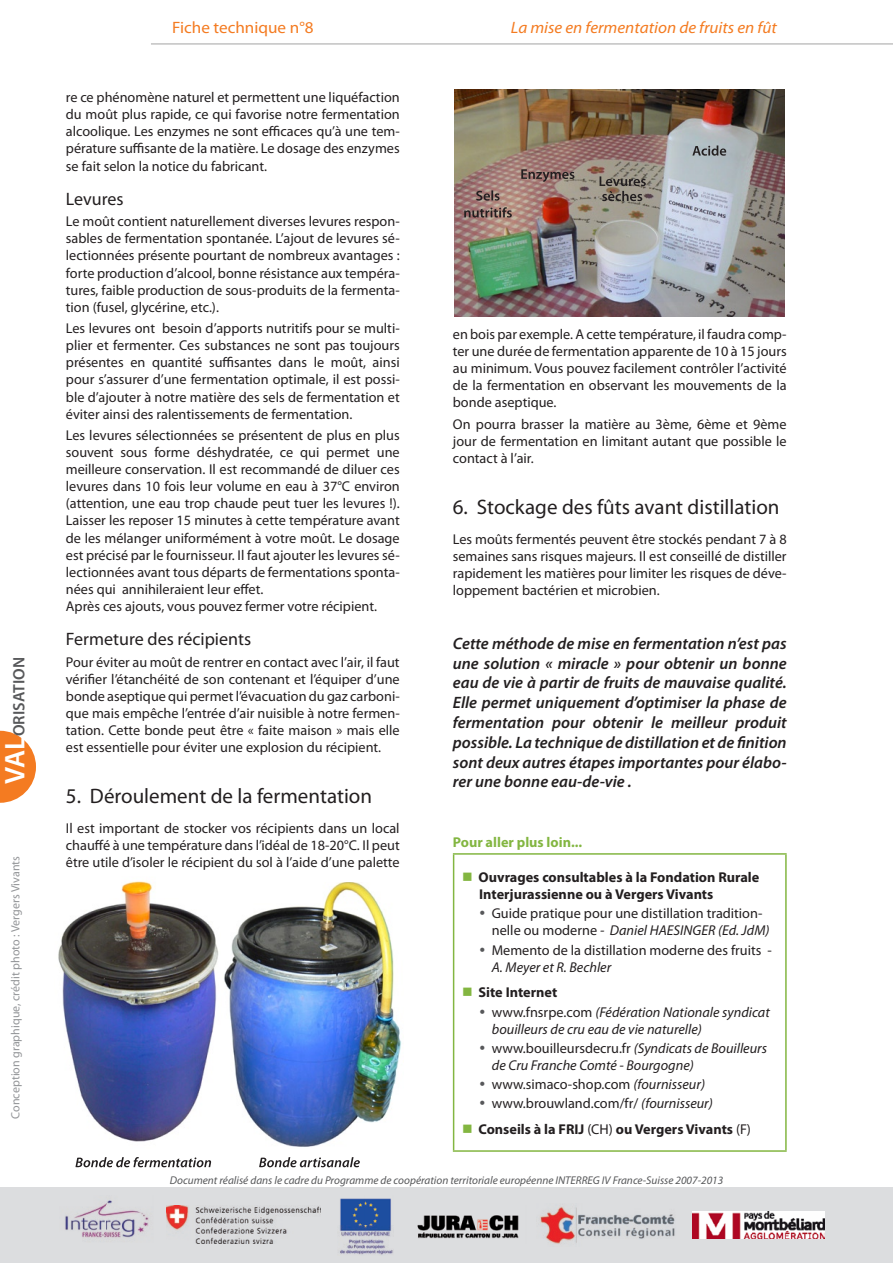
<style>
.page{position:relative;width:893px;height:1263px;background:#fff}
.page>*{position:absolute;margin:0;border:0;box-sizing:border-box;transform-origin:0 0}
.t1{font:21px "Myriad Pro";color:#231f20}
.t2{font:18px "Myriad Pro";color:#231f20}
.t3{font:italic 600 16.5px/19.8px "Myriad Pro";color:#231f20;text-align:justify}
.t4{font:italic 16.5px "Myriad Pro";color:#f47b21;scale:1.04 1}
.t5{font:16.5px "Myriad Pro";color:#f47b21;scale:1.04 1}
.t6{font:600 16.5px "Myriad Pro";color:#57585a}
.t7{font:14.25px/17.1px "Myriad Pro";color:#231f20;text-align:justify}
.t8{font:italic 14.25px/17.1px "Myriad Pro";color:#231f20}
.t9{font:700 14.25px/17.1px "Myriad Pro";color:#231f20}
.t10{font:700 14.25px "Myriad Pro";color:#83b641}
.t11{font:12px "Myriad Pro";color:#939598}
.t12{font:italic 11.25px "Myriad Pro";color:#57585a}
.s1{font-size:28.5px;color:#fff}
.s2{color:#83b641}
.s3{color:#57585a}
.s4{font-style:italic}
.s5{font-style:normal}
.s6{font-weight:400}
</style>
<div class="page">
<svg style="left:0;top:731px;width:36px;height:72px"></svg>
<hr style="left:151px;top:44px;width:742px;height:1px;background:#a4a4a4">
<hr style="left:453px;top:855px;width:1px;height:295px;background:#83b641">
<hr style="left:453px;top:853px;width:334px;height:2px;background:#83b641">
<hr style="left:785px;top:855px;width:2px;height:295px;background:#83b641">
<hr style="left:453px;top:1150px;width:334px;height:2px;background:#83b641">
<div style="left:0;top:1187px;width:893px;height:76px;background:#dcdddf"></div>
<img style="left:167px;top:1205px;width:154px;height:38px">
<img style="left:340px;top:1198px;width:53px;height:57px">
<img style="left:65px;top:1200px;width:84px;height:38px">
<img style="left:540px;top:1206px;width:135px;height:38px">
<img style="left:417px;top:1215px;width:102px;height:24px">
<img style="left:693px;top:1211px;width:132px;height:28px">
<img style="left:58px;top:881px;width:161px;height:261px">
<img style="left:224px;top:882px;width:178px;height:265px">
<svg style="left:75px;top:1157px;width:285px;height:10px"></svg>
<img style="left:454px;top:90px;width:330px;height:227px">
<svg style="left:464px;top:207px;width:48px;height:11px"></svg>
<svg style="left:476px;top:190px;width:24px;height:11px"></svg>
<svg style="left:692px;top:145px;width:34px;height:11px"></svg>
<svg style="left:521px;top:169px;width:53px;height:13px"></svg>
<svg style="left:600px;top:176px;width:46px;height:25px"></svg>
<p class="t6" style="left:8px;top:784px;width:128px;rotate:-90deg"><span class="s1">VAL</span>ORISATION</p>
<p class="t11" style="left:8px;top:1118px;width:264px;rotate:-90deg">Conception graphique, crédit photo : Vergers Vivants</p>
<p class="t5" style="left:172px;top:17px;width:137px">Fiche technique n°8</p>
<p class="t4" style="left:511px;top:17px;width:257px">La mise en fermentation de fruits en fût</p>
<p class="t7" style="left:66px;top:89px;width:335px">re ce phénomène naturel et permettent une liquéfaction du moût plus rapide, ce qui favorise notre fermentation alcoolique. Les enzymes ne sont efficaces qu’à une tem&shy;pérature suffisante de la matière. Le dosage des enzymes se fait selon la notice du fabricant.</p>
<p class="t2" style="left:66px;top:188px;width:59px">Levures</p>
<p class="t7" style="left:66px;top:213px;width:335px">Le moût contient naturellement diverses levures respon&shy;sables de fermentation spontanée. L’ajout de levures sé&shy;lectionnées présente pourtant de nombreux avantages : forte production d’alcool, bonne résistance aux tempéra&shy;tures, faible production de sous-produits de la fermenta&shy;tion (fusel, glycérine, etc.).</p>
<p class="t7" style="left:66px;top:320px;width:335px">Les levures ont besoin d’apports nutritifs pour se multi&shy;plier et fermenter. Ces substances ne sont pas toujours présentes en quantité suffisantes dans le moût, ainsi pour s’assurer d’une fermentation optimale, il est possi&shy;ble d’ajouter à notre matière des sels de fermentation et éviter ainsi des ralentissements de fermentation.</p>
<p class="t7" style="left:66px;top:426px;width:335px">Les levures sélectionnées se présentent de plus en plus souvent sous forme déshydratée, ce qui permet une meilleure conservation. Il est recommandé de diluer ces levures dans 10 fois leur volume en eau à 37°C environ (attention, une eau trop chaude peut tuer les levures !).<br>Laisser les reposer 15 minutes à cette température avant de les mélanger uniformément à votre moût. Le dosage est précisé par le fournisseur. Il faut ajouter les levures sé&shy;lectionnées avant tous départs de fermentations sponta&shy;nées qui annihileraient leur effet.</p>
<p class="t7" style="left:66px;top:597px;width:313px">Après ces ajouts, vous pouvez fermer votre récipient.</p>
<p class="t2" style="left:66px;top:628px;width:187px">Fermeture des récipients</p>
<p class="t7" style="left:66px;top:653px;width:335px">Pour éviter au moût de rentrer en contact avec l’air, il faut vérifier l’étanchéité de son contenant et l’équiper d’une bonde aseptique qui permet l’évacuation du gaz carboni&shy;que mais empêche l’entrée d’air nuisible à notre fermen&shy;tation. Cette bonde peut être « faite maison » mais elle est essentielle pour éviter une explosion du récipient.</p>
<p class="t1" style="left:66px;top:783px;width:308px">5. Déroulement de la fermentation</p>
<p class="t7" style="left:66px;top:819px;width:335px">Il est important de stocker vos récipients dans un local chauffé à une température dans l’idéal de 18-20°C. Il peut être utile d’isoler le récipient du sol à l’aide d’une palette</p>
<p class="t7" style="left:453px;top:325px;width:335px">en bois par exemple. A cette température, il faudra comp&shy;ter une durée de fermentation apparente de 10 à 15 jours au minimum. Vous pouvez facilement contrôler l’activité de la fermentation en observant les mouvements de la bonde aseptique.</p>
<p class="t7" style="left:453px;top:415px;width:335px">On pourra brasser la matière au 3ème, 6ème et 9ème jour de fermentation en limitant autant que possible le contact à l’air.</p>
<p class="t1" style="left:453px;top:494px;width:328px">6. Stockage des fûts avant distillation</p>
<p class="t7" style="left:453px;top:530px;width:335px">Les moûts fermentés peuvent être stockés pendant 7 à 8 semaines sans risques majeurs. Il est conseillé de distiller rapidement les matières pour limiter les risques de déve&shy;loppement bactérien et microbien.</p>
<p class="t3" style="left:453px;top:633px;width:335px">Cette méthode de mise en fermentation n’est pas une solution « miracle » pour obtenir un bonne eau de vie à partir de fruits de mauvaise qualité.<br>Elle permet uniquement d’optimiser la phase de fermentation pour obtenir le meilleur produit possible. La technique de distillation et de finition sont deux autres étapes importantes pour élabo&shy;rer une bonne eau-de-vie .</p>
<p class="t10" style="left:453px;top:833px;width:131px">Pour aller plus loin...</p>
<p class="t9" style="left:479px;top:868px;width:282px;text-indent:-17px"><span class="s2">■</span> Ouvrages consultables à la Fondation Rurale<br>Interjurassienne ou à Vergers Vivants</p>
<p class="t7" style="left:492px;top:905px;width:279px;text-indent:-13px"><span class="s3">•</span> Guide pratique pour une distillation tradition&shy;nelle ou moderne <span class="s4">- Daniel HAESINGER (Ed. JdM)</span></p>
<p class="t7" style="left:492px;top:941px;width:281px;text-indent:-13px"><span class="s3">•</span> Memento de la distillation moderne des fruits -<br><span class="s4">A. Meyer et R. Bechler</span></p>
<p class="t9" style="left:462px;top:983px;width:97px"><span class="s2">■</span> Site Internet</p>
<p class="t8" style="left:492px;top:1003px;width:279px;text-indent:-13px"><span class="s3">•</span> <span class="s5">www.fnsrpe.com</span> (Fédération Nationale syndicat bouilleurs de cru eau de vie naturelle)</p>
<p class="t8" style="left:492px;top:1039px;width:277px;text-indent:-13px"><span class="s3">•</span> <span class="s5">www.bouilleursdecru.fr</span> (Syndicats de Bouilleurs de Cru Franche Comté - Bourgogne)</p>
<p class="t7" style="left:479px;top:1075px;width:227px"><span class="s3">•</span> www.simaco-shop.com <span class="s4">(fournisseur)</span></p>
<p class="t7" style="left:479px;top:1095px;width:235px"><span class="s3">•</span> www.brouwland.com/fr/ <span class="s4">(fournisseur)</span></p>
<p class="t9" style="left:462px;top:1120px;width:290px"><span class="s2">■</span> Conseils à la FRIJ <span class="s6">(CH)</span> ou Vergers Vivants <span class="s6">(F)</span></p>
<p class="t12" style="left:170px;top:1173px;width:555px">Document réalisé dans le cadre du Programme de coopération territoriale européenne INTERREG IV France-Suisse 2007-2013</p>
</div>
